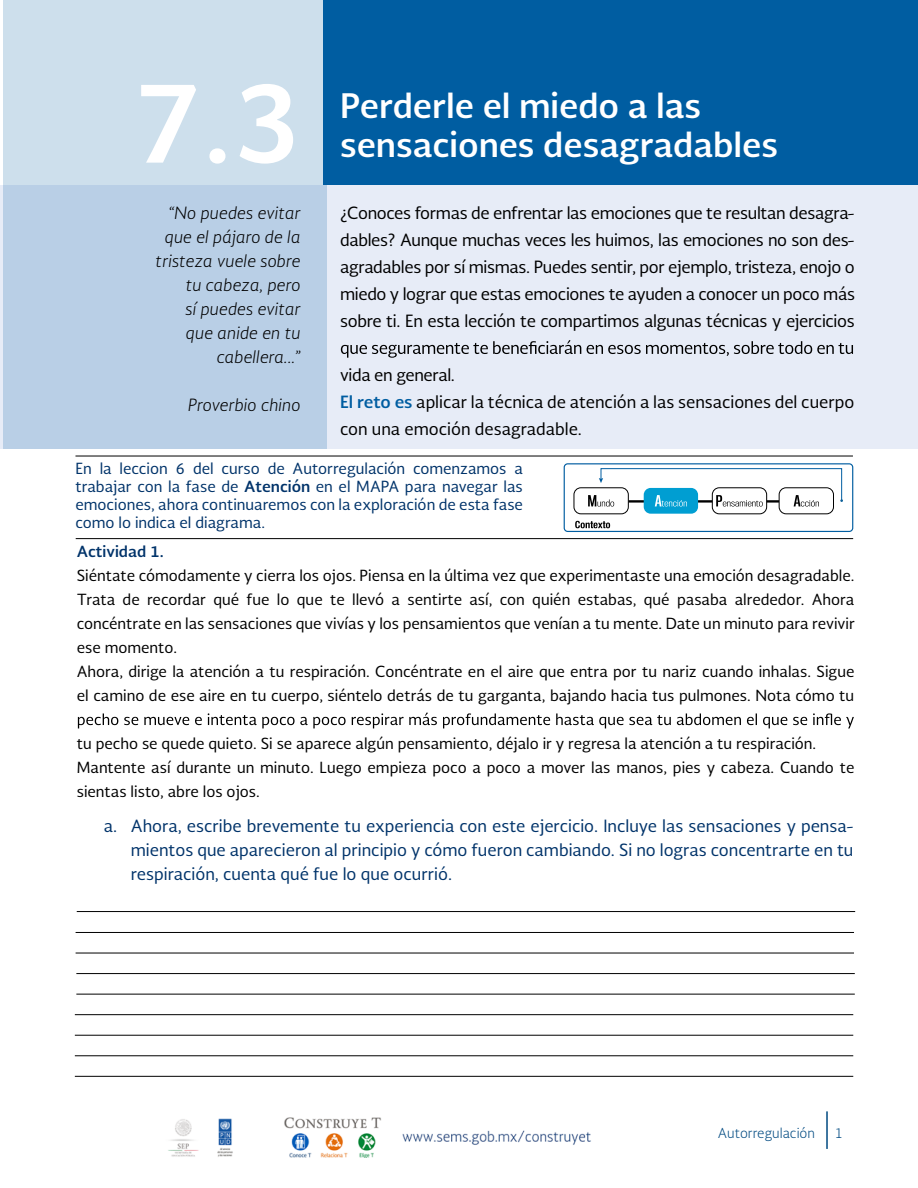
<style>
.page{position:relative;width:918px;height:1188px;background:#fff}
.page>*{position:absolute;margin:0;border:0;box-sizing:border-box;transform-origin:0 0}
.t1{font:700 108px "Soberana Sans";color:#fff}
.t2{font:700 33px "Soberana Sans";color:#fff}
.t3{font:16.5px/27px "Soberana Sans";letter-spacing:-.01em;color:#000;text-align:justify}
.t4{font:16.5px/24px "Soberana Sans";color:#00336a;text-align:justify}
.t5{font:italic 300 16.5px/24px "Soberana Sans";color:#000;text-align:right}
.t6{font:15px/24px "Soberana Sans";color:#000}
.t7{font:15px/18px "Soberana Sans";color:#00336a;text-align:justify}
.t8{font:700 15px "Soberana Sans";color:#00336a}
.t9{font:300 13.5px "Soberana Sans";color:#004a81}
.s1{font-weight:700;color:#005da1}
.s2{font-weight:700}
</style>
<div class="page">
<hr style="left:826px;top:1111px;width:2px;height:38px;background:#004a81">
<div style="left:0;top:185px;width:918px;height:263px;background:#e7ecf7"></div>
<div style="left:3px;top:0;width:323px;height:448px;background:linear-gradient(to right,#c1d6e9,#c1d5e8)"></div>
<div style="left:323px;top:0;width:595px;height:185px;background:#005da1"></div>
<hr style="left:76px;top:932px;width:778px;height:1px;background:#000">
<hr style="left:76px;top:953px;width:778px;height:1px;background:#000">
<hr style="left:76px;top:973px;width:779px;height:1px;background:#000">
<hr style="left:76px;top:994px;width:779px;height:1px;background:#000">
<hr style="left:75px;top:1014px;width:778px;height:1px;background:#000">
<hr style="left:75px;top:1035px;width:778px;height:1px;background:#000">
<hr style="left:75px;top:1055px;width:778px;height:1px;background:#000">
<hr style="left:75px;top:1076px;width:778px;height:1px;background:#000">
<hr style="left:77px;top:911px;width:778px;height:1px;background:#000">
<svg style="left:78px;top:712px;width:776px;height:16px"></svg>
<svg style="left:341px;top:340px;width:512px;height:18px"></svg>
<hr style="left:75px;top:456px;width:778px;height:1px;background:#000">
<hr style="left:76px;top:538px;width:777px;height:1px;background:#000">
<div style="left:564px;top:463px;width:289px;height:69px;border:1px solid #005da1;border-radius:3px"></div>
<svg style="left:575px;top:521px;width:35px;height:7px"></svg>
<div style="left:644px;top:488px;width:54px;height:26px;background:#009ed2;border-radius:7px"></div>
<div style="left:712px;top:487px;width:55px;height:27px;border:1px solid #000;border-radius:7px"></div>
<div style="left:779px;top:487px;width:55px;height:27px;border:1px solid #000;border-radius:7px"></div>
<div style="left:573px;top:487px;width:56px;height:27px;border:1px solid #000;border-radius:7px"></div>
<svg style="left:588px;top:468px;width:255px;height:39px"></svg>
<img style="left:168px;top:1117px;width:423px;height:41px">
<h1 class="t1" style="left:133px;top:49px;width:171px">7.3</h1>
<p class="t5" style="left:156px;top:200px;width:147px">“No puedes evitar que el pájaro de la tristeza vuele sobre tu cabeza, pero<br>sí puedes evitar que anide en tu cabellera...”</p>
<p class="t5" style="left:188px;top:392px;width:114px">Proverbio chino</p>
<h2 class="t2" style="left:340px;top:83px;width:363px">Perderle el miedo a las</h2>
<h2 class="t2" style="left:340px;top:123px;width:440px">sensaciones desagradables</h2>
<p class="t3" style="left:340px;top:199px;width:516px">¿Conoces formas de enfrentar las emociones que te resultan desagra&shy;dables? Aunque muchas veces les huimos, las emociones no son des&shy;agradables por sí mismas. Puedes sentir, por ejemplo, tristeza, enojo o miedo y lograr que estas emociones te ayuden a conocer un poco más sobre ti. En esta lección te compartimos algunas técnicas y ejercicios</p>
<p class="t3" style="left:340px;top:361px;width:516px;text-align:left">vida en general.<br><span class="s1">El reto es</span> aplicar la técnica de atención a las sensaciones del cuerpo con una emoción desagradable.</p>
<p class="t7" style="left:75px;top:459px;width:449px">En la leccion 6 del curso de Autorregulación comenzamos a trabajar con la fase de <span class="s2">Atención</span> en el MAPA para navegar las emociones, ahora continuaremos con la exploración de esta fase como lo indica el diagrama.</p>
<p class="t8" style="left:77px;top:541px;width:89px">Actividad 1.</p>
<p class="t6" style="left:77px;top:563px;width:780px">Siéntate cómodamente y cierra los ojos. Piensa en la última vez que experimentaste una emoción desagradable.<br>Trata de recordar qué fue lo que te llevó a sentirte así, con quién estabas, qué pasaba alrededor. Ahora concéntrate en las sensaciones que vivías y los pensamientos que venían a tu mente. Date un minuto para revivir ese momento.<br>Ahora, dirige la atención a tu respiración. Concéntrate en el aire que entra por tu nariz cuando inhalas. Sigue el camino de ese aire en tu cuerpo, siéntelo detrás de tu garganta, bajando hacia tus pulmones. Nota cómo tu</p>
<p class="t6" style="left:77px;top:731px;width:779px">tu pecho se quede quieto. Si se aparece algún pensamiento, déjalo ir y regresa la atención a tu respiración.<br>Mantente así durante un minuto. Luego empieza poco a poco a mover las manos, pies y cabeza. Cuando te sientas listo, abre los ojos.</p>
<p class="t4" style="left:131px;top:813px;width:724px;text-indent:-27px">a. Ahora, escribe brevemente tu experiencia con este ejercicio. Incluye las sensaciones y pensa&shy;mientos que aparecieron al principio y cómo fueron cambiando. Si no logras concentrarte en tu respiración, cuenta qué fue lo que ocurrió.</p>
<p class="t9" style="left:718px;top:1124px;width:99px">Autorregulación</p>
<p class="t9" style="left:834px;top:1124px;width:10px">1</p>
</div>
